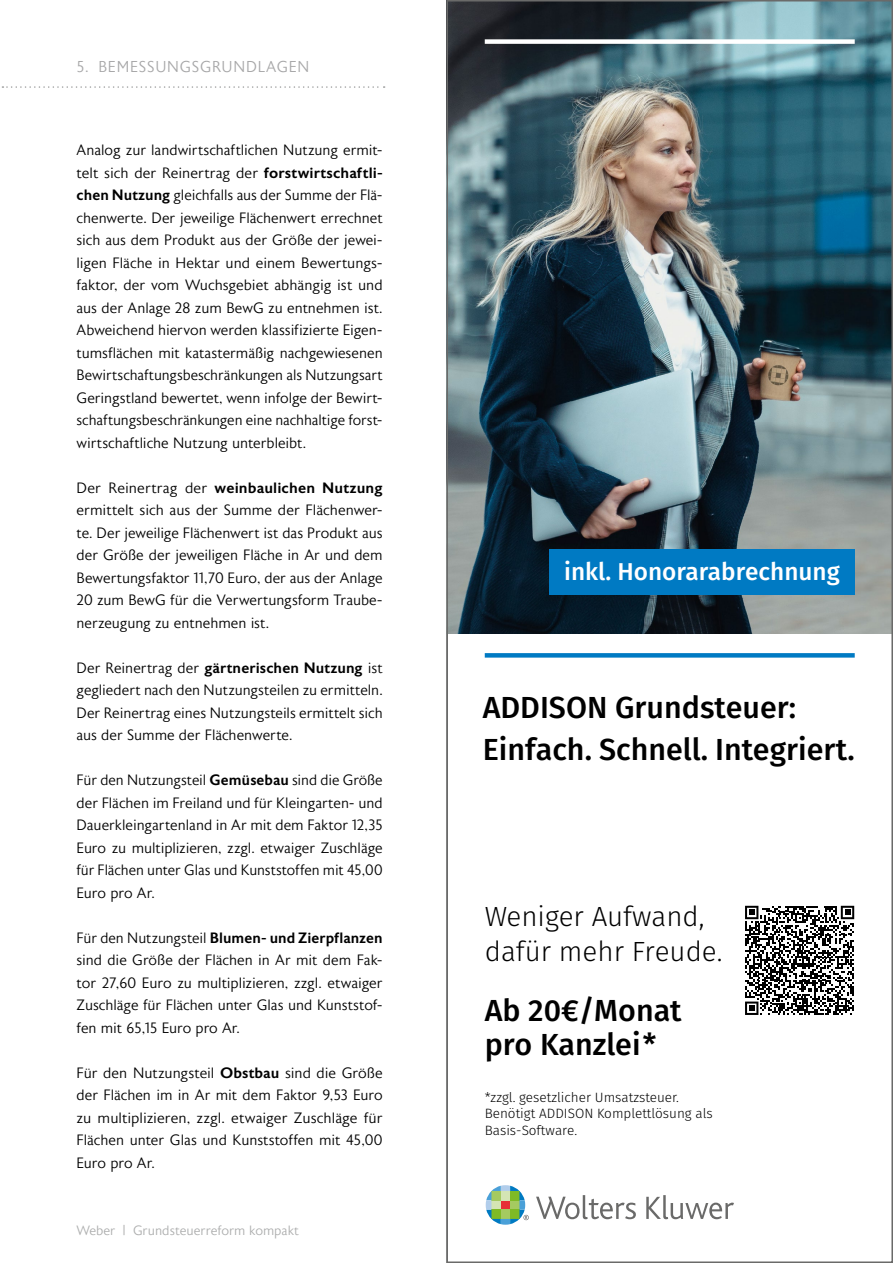
<style>
.page{position:relative;width:893px;height:1263px;background:#fff}
.page>*{position:absolute;margin:0;border:0;box-sizing:border-box;transform-origin:0 0}
.t1{font:500 30.45px/34.5px "Fira Sans";color:#000}
.t2{font:300 27.75px/34.5px "Fira Sans";color:#000}
.t3{font:500 24.3px "Fira Sans";color:#fff}
.t4{font:300 15.75px "Astoria Sans";letter-spacing:.05em;color:#a7a7a8}
.Fließtext{font:300 15px/22.5px "Astoria Sans";letter-spacing:-.005em;color:#000;text-align:justify}
.t5{font:300 13.5px/16.5px "Fira Sans";color:#000}
.t6{font:300 13.5px "Astoria Sans";color:#adaeae}
.s1{font-weight:500}
</style>
<div class="page">
<svg style="left:2px;top:86px;width:383px;height:2px"></svg>
<img style="left:449px;top:3px;width:441px;height:631px">
<svg style="left:536px;top:1195px;width:100px;height:24px"></svg>
<svg style="left:646px;top:1195px;width:88px;height:24px"></svg>
<svg style="left:486px;top:1185px;width:43px;height:40px"></svg>
<div style="left:485px;top:39px;width:370px;height:5px;background:#fff"></div>
<div style="left:485px;top:653px;width:370px;height:5px;background:#007ac3"></div>
<div style="left:550px;top:549px;width:305px;height:46px;background:#007ac3"></div>
<svg style="left:745px;top:906px;width:109px;height:109px"></svg>
<p class="t4" style="left:77px;top:58px;width:234px">5. BEMESSUNGSGRUNDLAGEN</p>
<p class="Fließtext" style="left:77px;top:139px;width:308px">Analog zur landwirtschaftlichen Nutzung ermit&shy;telt sich der Reinertrag der <span class="s1">forstwirtschaftli&shy;chen Nutzung</span> gleichfalls aus der Summe der Flä&shy;chenwerte. Der jeweilige Flächenwert errechnet sich aus dem Produkt aus der Größe der jewei&shy;ligen Fläche in Hektar und einem Bewertungs&shy;faktor, der vom Wuchsgebiet abhängig ist und aus der Anlage 28 zum BewG zu entnehmen ist.<br>Abweichend hiervon werden klassifizierte Eigen&shy;tumsflächen mit katastermäßig nachgewiesenen Bewirtschaftungsbeschränkungen als Nutzungsart Geringstland bewertet, wenn infolge der Bewirt&shy;schaftungsbeschränkungen eine nachhaltige forst&shy;wirtschaftliche Nutzung unterbleibt.</p>
<p class="Fließtext" style="left:77px;top:477px;width:308px">Der Reinertrag der <span class="s1">weinbaulichen Nutzung </span>ermittelt sich aus der Summe der Flächenwer&shy;te. Der jeweilige Flächenwert ist das Produkt aus der Größe der jeweiligen Fläche in Ar und dem Bewertungsfaktor 11,70 Euro, der aus der Anlage 20 zum BewG für die Verwertungsform Traube&shy;nerzeugung zu entnehmen ist.</p>
<p class="Fließtext" style="left:77px;top:657px;width:308px">Der Reinertrag der <span class="s1">gärtnerischen Nutzung</span> ist gegliedert nach den Nutzungsteilen zu ermitteln.<br>Der Reinertrag eines Nutzungsteils ermittelt sich aus der Summe der Flächenwerte.</p>
<p class="Fließtext" style="left:77px;top:769px;width:308px">Für den Nutzungsteil <span class="s1">Gemüsebau</span> sind die Größe der Flächen im Freiland und für Kleingarten- und Dauerkleingartenland in Ar mit dem Faktor 12,35<br>Euro zu multiplizieren, zzgl. etwaiger Zuschläge für Flächen unter Glas und Kunststoffen mit 45,00<br>Euro pro Ar.</p>
<p class="Fließtext" style="left:77px;top:927px;width:308px">Für den Nutzungsteil <span class="s1">Blumen- und Zierpflanzen </span>sind die Größe der Flächen in Ar mit dem Fak&shy;tor 27,60 Euro zu multiplizieren, zzgl. etwaiger Zuschläge für Flächen unter Glas und Kunststof&shy;fen mit 65,15 Euro pro Ar.</p>
<p class="Fließtext" style="left:77px;top:1062px;width:308px">Für den Nutzungsteil <span class="s1">Obstbau</span> sind die Größe der Flächen im in Ar mit dem Faktor 9,53 Euro zu multiplizieren, zzgl. etwaiger Zuschläge für Flächen unter Glas und Kunststoffen mit 45,00<br>Euro pro Ar.</p>
<p class="t6" style="left:77px;top:1223px;width:224px">Weber | Grundsteuerreform kompakt</p>
<p class="t3" style="left:564px;top:552px;width:277px">inkl. Honorarabrechnung</p>
<p class="t1" style="left:483px;top:684px;width:373px;line-height:42px">ADDISON Grundsteuer:<br>Einfach. Schnell. Integriert.</p>
<p class="t2" style="left:485px;top:899px;width:239px">Weniger Aufwand, dafür mehr Freude.</p>
<p class="t1" style="left:485px;top:991px;width:198px">Ab 20€/Monat pro Kanzlei*</p>
<p class="t5" style="left:485px;top:1089px;width:230px">*zzgl. gesetzlicher Umsatzsteuer.<br>Benötigt ADDISON Komplettlösung als<br>Basis-Software.</p>
</div>
